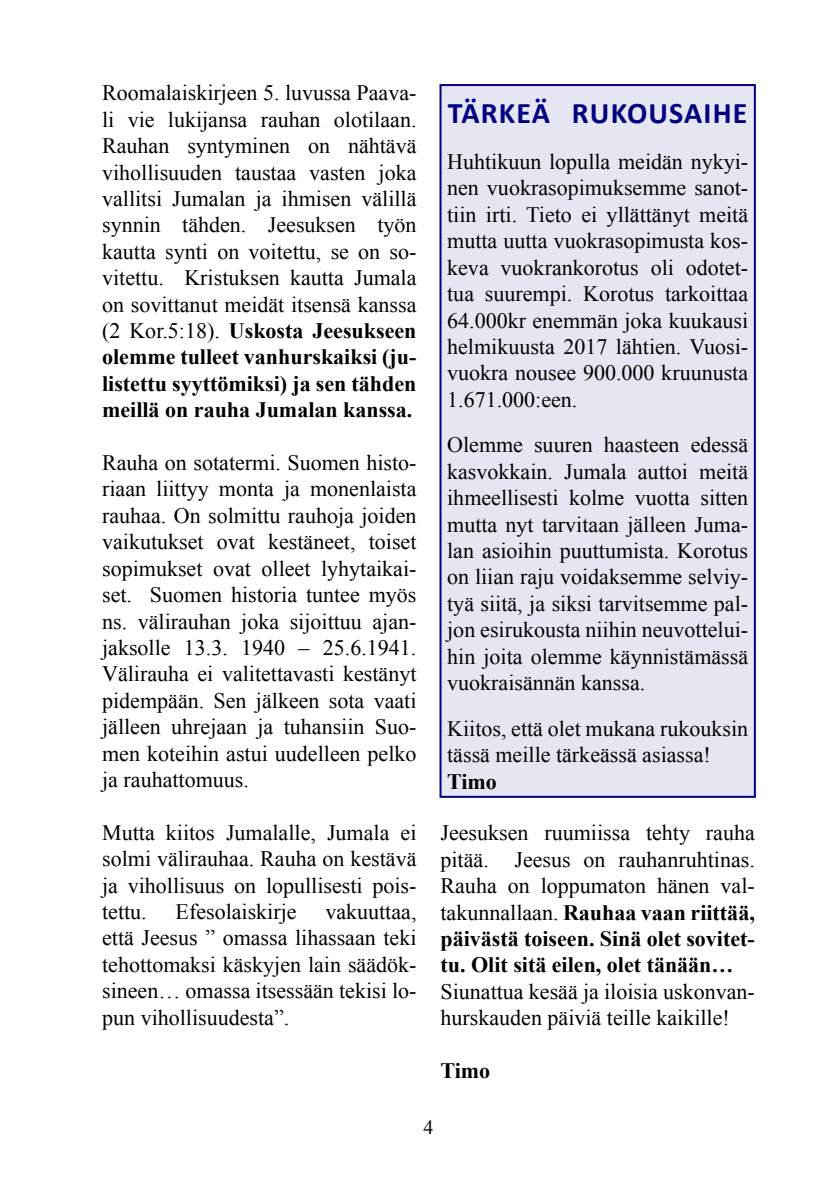
<style>
.page{position:relative;width:840px;height:1191px;background:#fff}
.page>*{position:absolute;margin:0;border:0;box-sizing:border-box;transform-origin:0 0}
.t1{font:700 30px "Calibri";letter-spacing:.04em;color:#000080}
.t2{font:22px/26.4px "Times New Roman";color:#000;text-align:justify}
.t3{font:700 22px "Times New Roman";color:#000}
.t4{font:20px "Times New Roman";color:#000}
.s1{font-weight:700}
</style>
<div class="page">
<div style="left:440px;top:85px;width:314px;height:712px;background:#e6e6f2"></div>
<div style="left:439px;top:84px;width:316px;height:714px;border:2px solid #000080"></div>
<p class="t2" style="left:102px;top:79px;width:316px">Roomalaiskirjeen 5. luvussa Paava&shy;li vie lukijansa rauhan olotilaan.<br>Rauhan syntyminen on nähtävä vihollisuuden taustaa vasten joka vallitsi Jumalan ja ihmisen välillä synnin tähden. Jeesuksen työn kautta synti on voitettu, se on so&shy;vitettu. Kristuksen kautta Jumala on sovittanut meidät itsensä kanssa (2 Kor.5:18). <span class="s1">Uskosta Jeesukseen olemme tulleet vanhurskaiksi (ju&shy;listettu syyttömiksi) ja sen tähden meillä on rauha Jumalan kanssa.</span></p>
<p class="t2" style="left:102px;top:449px;width:316px">Rauha on sotatermi. Suomen histo&shy;riaan liittyy monta ja monenlaista rauhaa. On solmittu rauhoja joiden vaikutukset ovat kestäneet, toiset sopimukset ovat olleet lyhytaikai&shy;set. Suomen historia tuntee myös ns. välirauhan joka sijoittuu ajan&shy;jaksolle 13.3. 1940 – 25.6.1941.<br>Välirauha ei valitettavasti kestänyt pidempään. Sen jälkeen sota vaati jälleen uhrejaan ja tuhansiin Suo&shy;men koteihin astui uudelleen pelko ja rauhattomuus.</p>
<p class="t2" style="left:102px;top:818px;width:316px">Mutta kiitos Jumalalle, Jumala ei solmi välirauhaa. Rauha on kestävä ja vihollisuus on lopullisesti pois&shy;tettu.</p>
<p class="t2" style="left:175px;top:897px;width:122px">Efesolaiskirje</p>
<p class="t2" style="left:102px;top:897px;width:316px;text-indent:223px">vakuuttaa, että Jeesus ” omassa lihassaan teki tehottomaksi käskyjen lain säädök&shy;sineen… omassa itsessään tekisi lo&shy;pun vihollisuudesta”.</p>
<h1 class="t1" style="left:447px;top:92px;width:301px">TÄRKEÄ RUKOUSAIHE</h1>
<p class="t2" style="left:447px;top:148px;width:302px">Huhtikuun lopulla meidän nykyi&shy;nen vuokrasopimuksemme sanot&shy;tiin irti. Tieto ei yllättänyt meitä mutta uutta vuokrasopimusta kos&shy;keva vuokrankorotus oli odotet&shy;tua suurempi. Korotus tarkoittaa 64.000kr enemmän joka kuukausi helmikuusta 2017 lähtien. Vuosi&shy;vuokra nousee 900.000 kruunusta 1.671.000:een.</p>
<p class="t2" style="left:447px;top:431px;width:302px">Olemme suuren haasteen edessä kasvokkain. Jumala auttoi meitä ihmeellisesti kolme vuotta sitten mutta nyt tarvitaan jälleen Juma&shy;lan asioihin puuttumista. Korotus on liian raju voidaksemme selviy&shy;tyä siitä, ja siksi tarvitsemme pal&shy;jon esirukousta niihin neuvottelui&shy;hin joita olemme käynnistämässä vuokraisännän kanssa.</p>
<p class="t2" style="left:447px;top:714px;width:302px">Kiitos, että olet mukana rukouksin tässä meille tärkeässä asiassa!</p>
<p class="t3" style="left:447px;top:765px;width:51px">Timo</p>
<p class="t2" style="left:440px;top:819px;width:316px">Jeesuksen ruumiissa tehty rauha pitää. Jeesus on rauhanruhtinas.<br>Rauha on loppumaton hänen val&shy;takunnallaan. <span class="s1">Rauhaa vaan riittää, päivästä toiseen. Sinä olet sovitet&shy;tu. Olit sitä eilen, olet tänään…</span></p>
<p class="t2" style="left:440px;top:977px;width:315px">Siunattua kesää ja iloisia uskonvan&shy;hurskauden päiviä teille kaikille!</p>
<p class="t3" style="left:440px;top:1055px;width:51px">Timo</p>
<p class="t4" style="left:423px;top:1113px;width:11px">4</p>
</div>
